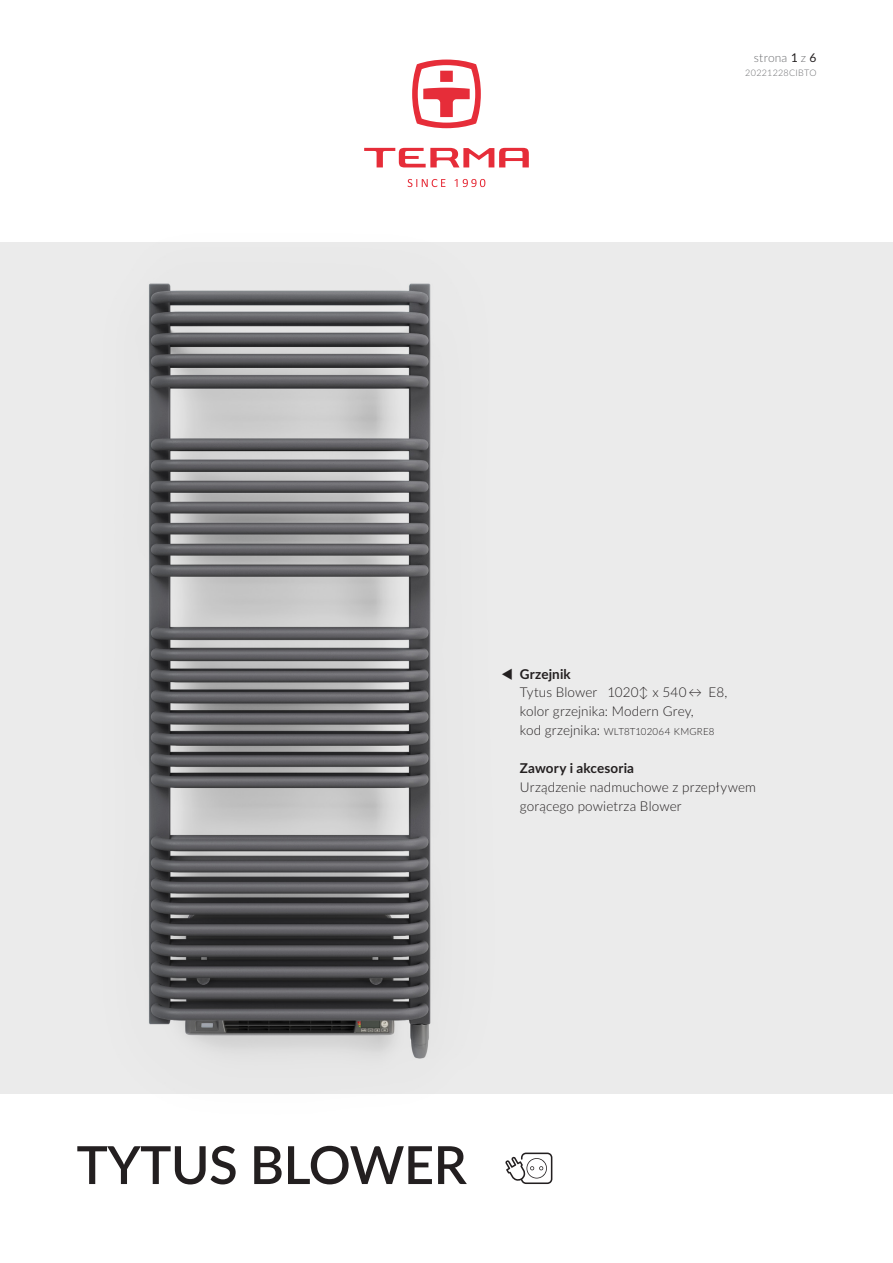
<style>
.page{position:relative;width:893px;height:1263px;background:#fff}
.page>*{position:absolute;margin:0;border:0;box-sizing:border-box;transform-origin:0 0}
.Tytuł_-_Grzejnik{font:600 52.5px "Lato";letter-spacing:-.01em;color:#231f20}
.Podpis{font:300 13.5px "Lato";letter-spacing:.01em;color:#231f20}
.Podpis-2{font:700 13.5px "Lato";letter-spacing:.01em;color:#231f20}
.t1{font:300 12px "Lato";letter-spacing:.015em;color:#6c6d70}
.Podpis-3{font:300 9.75px "Lato";letter-spacing:.02em;color:#231f20}
.t2{font:300 9px "Lato";letter-spacing:.03em;color:#6c6d70}
.s1{font-weight:400;color:#231f20}
.s2{font-size:13.5px}
</style>
<div class="page">
<div style="left:0;top:242px;width:893px;height:852px;background:#ebebeb"></div>
<svg style="left:505px;top:1153px;width:47px;height:31px"></svg>
<img style="left:148px;top:184px;width:401px;height:969px">
<svg style="left:412px;top:60px;width:69px;height:68px"></svg>
<svg style="left:364px;top:148px;width:165px;height:19px"></svg>
<svg style="left:408px;top:179px;width:37px;height:8px"></svg>
<svg style="left:455px;top:179px;width:30px;height:8px"></svg>
<svg style="left:513px;top:678px;width:13px;height:1px"></svg>
<p class="t1" style="left:754px;top:49px;width:64px">strona <span class="s1">1</span> z <span class="s1">6</span></p>
<p class="t2" style="left:745px;top:67px;width:73px">20221228CIBTO</p>
<p class="Podpis-2" style="left:501px;top:664px;width:71px">▼ Grzejnik</p>
<p class="Podpis" style="left:520px;top:683px;width:209px">Tytus Blower 1020↕ x 540 ↔ E8,</p>
<p class="Podpis" style="left:520px;top:702px;width:176px">kolor grzejnika: Modern Grey,</p>
<p class="Podpis-3" style="left:520px;top:725px;width:196px"><span class="s2">kod grzejnika:</span> WLT8T102064 KMGRE8</p>
<p class="Podpis-2" style="left:520px;top:758px;width:116px">Zawory i akcesoria</p>
<p class="Podpis" style="left:520px;top:778px;width:238px">Urządzenie nadmuchowe z przepływem</p>
<p class="Podpis" style="left:520px;top:796px;width:163px">gorącego powietrza Blower</p>
<p class="Tytuł_-_Grzejnik" style="left:77px;top:1127px;width:392px">TYTUS BLOWER</p>
</div>
